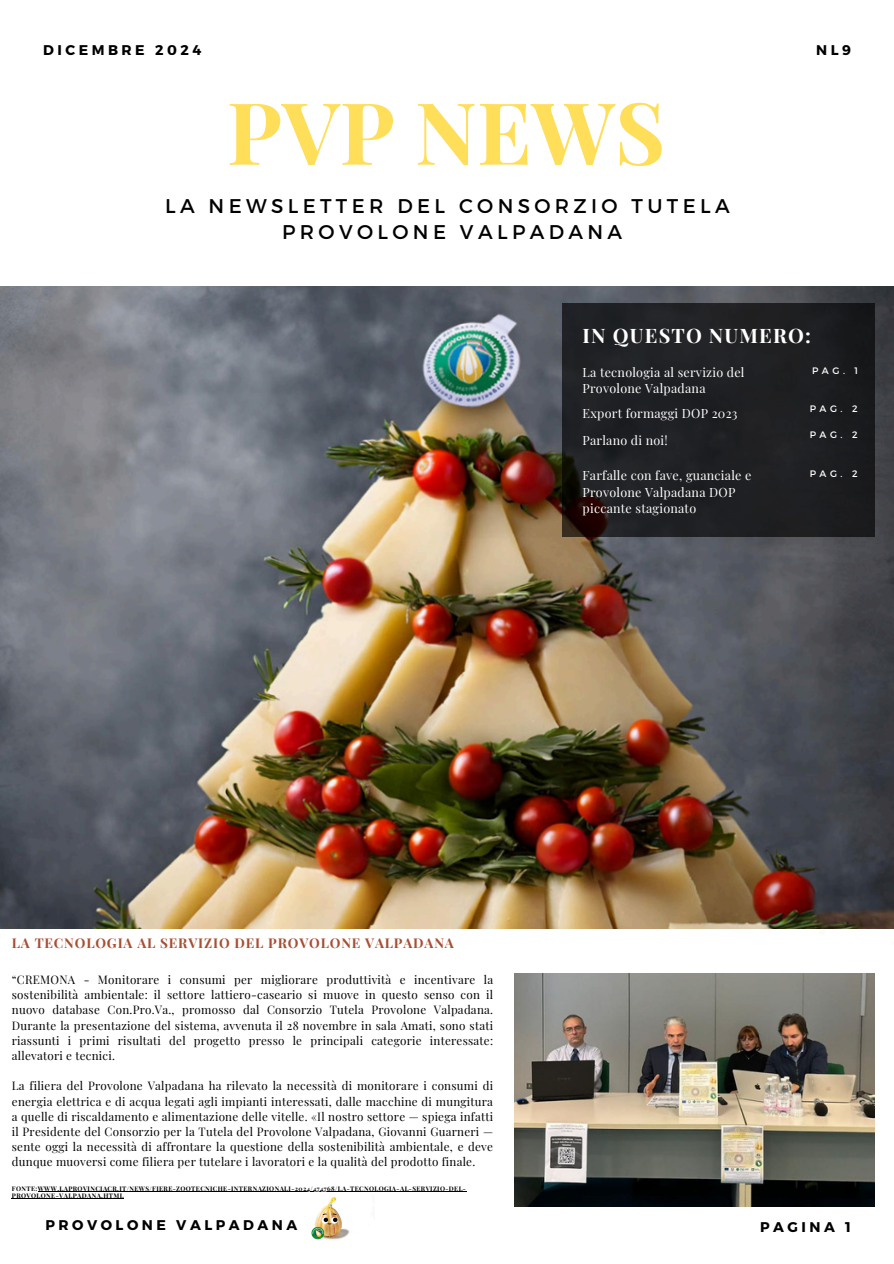
<style>
.page{position:relative;width:894px;height:1264px;background:#fff}
.page>*{position:absolute;margin:0;border:0;box-sizing:border-box;transform-origin:0 0}
.t1{font:700 86.1px "Playfair Display";color:#ffde59}
.t2{font:700 19.95px "Playfair Display";letter-spacing:.06em;color:#fff}
.t3{font:19.8px/25.8px "Montserrat";letter-spacing:.22em;color:#000;text-align:center}
.t4{font:700 14.1px "Montserrat";letter-spacing:.25em;color:#000}
.t5{font:700 13.5px "Playfair Display";letter-spacing:.06em;color:#a84e33}
.t6{font:12.45px/16.5px "Playfair Display";letter-spacing:.02em;color:#fff}
.t7{font:11.55px/15.1px "Playfair Display";letter-spacing:.02em;color:#000;text-align:justify}
.t8{font:9.45px "Montserrat";letter-spacing:.38em;color:#fff}
.t9{font:700 6.3px "Playfair Display";letter-spacing:.06em;color:#000}
</style>
<div class="page">
<img style="left:0;top:286px;width:893px;height:642px">
<div style="left:561px;top:304px;width:313px;height:232px;background:#1f2022"></div>
<img style="left:311px;top:1197px;width:39px;height:43px">
<img style="left:514px;top:973px;width:360px;height:232px">
<hr style="left:38px;top:1191px;width:428px;height:1px;background:#000">
<hr style="left:12px;top:1197px;width:112px;height:1px;background:#000">
<h1 class="t4" style="left:43px;top:41px;width:160px">DICEMBRE 2024</h1>
<h3 class="t4" style="left:815px;top:40px;width:36px">NL9</h3>
<h4 class="t1" style="left:227px;top:72px;width:439px">PVP NEWS</h4>
<h4 class="t3" style="left:165px;top:192px;width:566px">LA NEWSLETTER DEL CONSORZIO TUTELA<br>PROVOLONE VALPADANA</h4>
<p class="t2" style="left:582px;top:321px;width:230px">IN QUESTO NUMERO:</p>
<h5 class="t6" style="left:582px;top:363px;width:163px">La tecnologia al servizio del<br>Provolone Valpadana</h5>
<h2 class="t8" style="left:811px;top:364px;width:48px">PAG. 1</h2>
<p class="t6" style="left:582px;top:405px;width:156px">Export formaggi DOP 2023</p>
<h5 class="t8" style="left:809px;top:402px;width:50px">PAG. 2</h5>
<h5 class="t6" style="left:582px;top:431px;width:87px">Parlano di noi!</h5>
<h6 class="t8" style="left:809px;top:429px;width:50px">PAG. 2</h6>
<h6 class="t6" style="left:582px;top:467px;width:170px">Farfalle con fave, guanciale e<br>Provolone Valpadana DOP piccante stagionato</h6>
<h6 class="t8" style="left:809px;top:468px;width:50px">PAG. 2</h6>
<h4 class="t5" style="left:12px;top:933px;width:443px">LA TECNOLOGIA AL SERVIZIO DEL PROVOLONE VALPADANA</h4>
<h5 class="t7" style="left:12px;top:971px;width:482px">“CREMONA - Monitorare i consumi per migliorare produttività e incentivare la sostenibilità ambientale: il settore lattiero-caseario si muove in questo senso con il nuovo database Con.Pro.Va., promosso dal Consorzio Tutela Provolone Valpadana.<br>Durante la presentazione del sistema, avvenuta il 28 novembre in sala Amati, sono stati riassunti i primi risultati del progetto presso le principali categorie interessate: allevatori e tecnici.</h5>
<h5 class="t7" style="left:12px;top:1077px;width:482px">La filiera del Provolone Valpadana ha rilevato la necessità di monitorare i consumi di energia elettrica e di acqua legati agli impianti interessati, dalle macchine di mungitura a quelle di riscaldamento e alimentazione delle vitelle. «Il nostro settore — spiega infatti il Presidente del Consorzio per la Tutela del Provolone Valpadana, Giovanni Guarneri — sente oggi la necessità di affrontare la questione della sostenibilità ambientale, e deve dunque muoversi come filiera per tutelare i lavoratori e la qualità del prodotto finale.</h5>
<p class="t9" style="left:12px;top:1183px;width:455px">FONTE:WWW.LAPROVINCIACR.IT/NEWS/FIERE-ZOOTECNICHE-INTERNAZIONALI-2024/474768/LA-TECNOLOGIA-AL-SERVIZIO-DEL-</p>
<p class="t9" style="left:12px;top:1190px;width:113px">PROVOLONE-VALPADANA.HTML</p>
<h5 class="t4" style="left:45px;top:1215px;width:253px">PROVOLONE VALPADANA</h5>
<h6 class="t4" style="left:759px;top:1217px;width:92px">PAGINA 1</h6>
</div>
